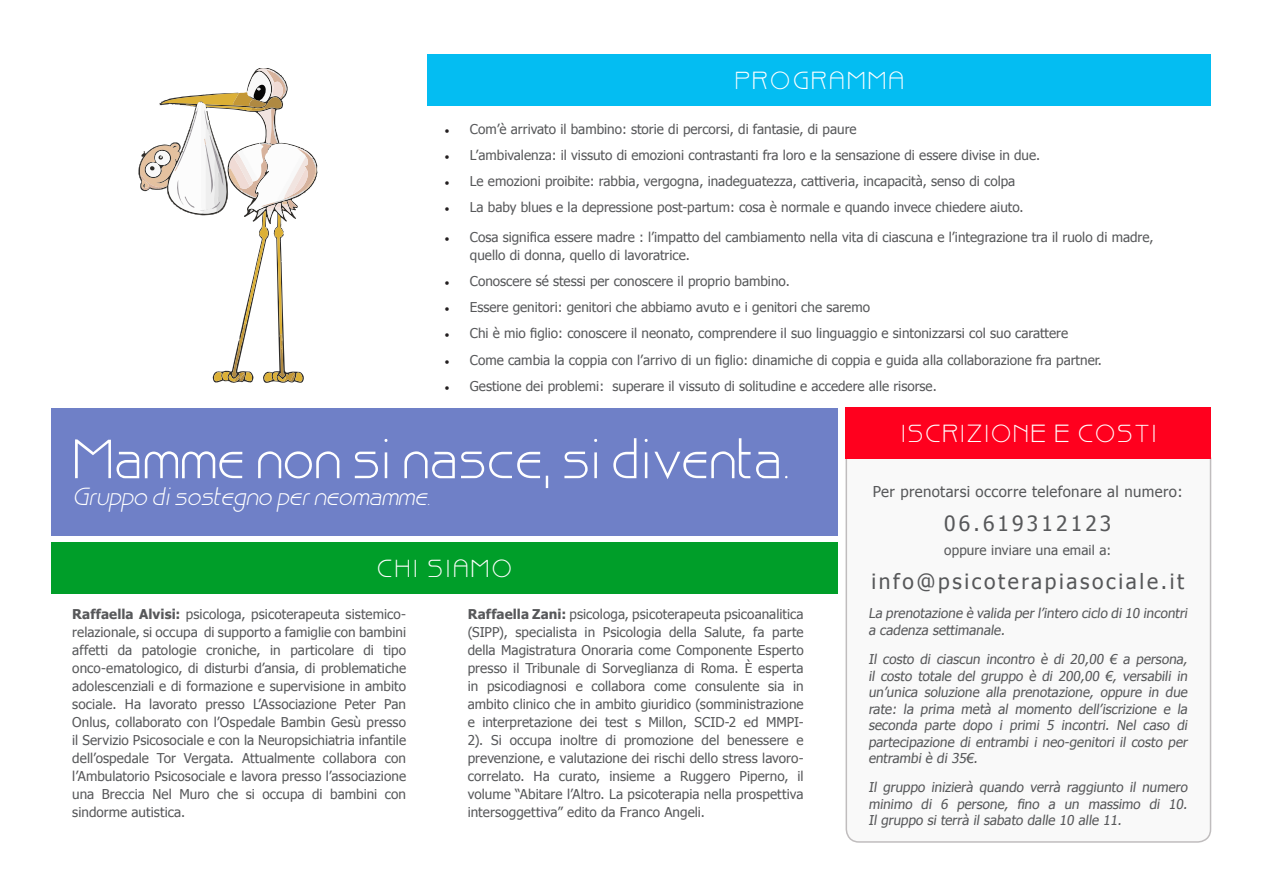
<style>
.page{position:relative;width:1263px;height:893px;background:#fff}
.page>*{position:absolute;margin:0;border:0;box-sizing:border-box;transform-origin:0 0}
.t1{font:54px "Bisque";color:#fff}
.t2{font:italic 24px "Bisque";color:#fff}
.t3{font:24px "Bisque";letter-spacing:.1em;color:#fff}
.t4{font:24px "Bisque";letter-spacing:.075em;color:#fff}
.t5{font:21px "Tahoma";letter-spacing:.125em;color:#57585a}
.t6{font:21px "Tahoma";letter-spacing:.15em;color:#57585a}
.t7{font:15px "Tahoma";letter-spacing:.025em;color:#57585a}
.t8{font:13.5px/18px "Tahoma";color:#57585a;text-align:justify}
.s1{font-family:"Minion Pro";color:#231f20}
.s2{font-weight:700}
</style>
<div class="page">
<svg style="left:845px;top:457px;width:367px;height:386px"></svg>
<div style="left:51px;top:408px;width:787px;height:128px;background:#6f80c7"></div>
<div style="left:427px;top:54px;width:784px;height:51px;background:#04bdf2"></div>
<div style="left:845px;top:408px;width:366px;height:51px;background:#ff001e"></div>
<div style="left:51px;top:542px;width:787px;height:51px;background:#009e29"></div>
<svg style="left:139px;top:68px;width:179px;height:315px"></svg>
<p class="t3" style="left:734px;top:68px;width:171px">PROGRAMMA</p>
<p class="t8" style="left:444px;top:119px;width:414px"><span class="s1">•</span> Com’è arrivato il bambino: storie di percorsi, di fantasie, di paure</p>
<p class="t8" style="left:444px;top:145px;width:597px"><span class="s1">•</span> L’ambivalenza: il vissuto di emozioni contrastanti fra loro e la sensazione di essere divise in due.</p>
<p class="t8" style="left:444px;top:171px;width:572px"><span class="s1">•</span> Le emozioni proibite: rabbia, vergogna, inadeguatezza, cattiveria, incapacità, senso di colpa</p>
<p class="t8" style="left:444px;top:198px;width:581px"><span class="s1">•</span> La baby blues e la depressione post-partum: cosa è normale e quando invece chiedere aiuto.</p>
<p class="t8" style="left:470px;top:227px;width:685px;text-indent:-26px"><span class="s1">•</span> Cosa significa essere madre : l’impatto del cambiamento nella vita di ciascuna e l’integrazione tra il ruolo di madre, quello di donna, quello di lavoratrice.</p>
<p class="t8" style="left:444px;top:271px;width:347px"><span class="s1">•</span> Conoscere sé stessi per conoscere il proprio bambino.</p>
<p class="t8" style="left:444px;top:297px;width:427px"><span class="s1">•</span> Essere genitori: genitori che abbiamo avuto e i genitori che saremo</p>
<p class="t8" style="left:444px;top:324px;width:625px"><span class="s1">•</span> Chi è mio figlio: conoscere il neonato, comprendere il suo linguaggio e sintonizzarsi col suo carattere</p>
<p class="t8" style="left:444px;top:350px;width:659px"><span class="s1">•</span> Come cambia la coppia con l’arrivo di un figlio: dinamiche di coppia e guida alla collaborazione fra partner.</p>
<p class="t8" style="left:444px;top:376px;width:494px"><span class="s1">•</span> Gestione dei problemi: superare il vissuto di solitudine e accedere alle risorse.</p>
<p class="t1" style="left:72px;top:430px;width:719px">Mamme non si nasce, si diventa.</p>
<p class="t2" style="left:72px;top:484px;width:365px">Gruppo disostegno perneomamme.</p>
<p class="t3" style="left:377px;top:555px;width:136px">CHI SIAMO</p>
<p class="t8" style="left:72px;top:605px;width:335px"><span class="s2">Raffaella Alvisi:</span> psicologa, psicoterapeuta sistemico&shy;relazionale, si occupa di supporto a famiglie con bambini affetti da patologie croniche, in particolare di tipo onco-ematologico, di disturbi d’ansia, di problematiche adolescenziali e di formazione e supervisione in ambito sociale. Ha lavorato presso L’Associazione Peter Pan Onlus, collaborato con l’Ospedale Bambin Gesù presso il Servizio Psicosociale e con la Neuropsichiatria infantile dell’ospedale Tor Vergata. Attualmente collabora con l’Ambulatorio Psicosociale e lavora presso l’associazione una Breccia Nel Muro che si occupa di bambini con sindorme autistica.</p>
<p class="t8" style="left:468px;top:605px;width:337px"><span class="s2">Raffaella Zani:</span> psicologa, psicoterapeuta psicoanalitica (SIPP), specialista in Psicologia della Salute, fa parte della Magistratura Onoraria come Componente Esperto presso il Tribunale di Sorveglianza di Roma. È esperta in psicodiagnosi e collabora come consulente sia in ambito clinico che in ambito giuridico (somministrazione e interpretazione dei test s Millon, SCID-2 ed MMPI-2). Si occupa inoltre di promozione del benessere e prevenzione, e valutazione dei rischi dello stress lavoro&shy;correlato. Ha curato, insieme a Ruggero Piperno, il volume “Abitare l’Altro. La psicoterapia nella prospettiva intersoggettiva” edito da Franco Angeli.</p>
<p class="t4" style="left:901px;top:421px;width:257px">ISCRIZIONE E COSTI</p>
<p class="t7" style="left:873px;top:481px;width:311px">Per prenotarsi occorre telefonare al numero:</p>
<p class="t6" style="left:944px;top:509px;width:169px">06.619312123</p>
<p class="t8" style="left:944px;top:541px;width:169px">oppure inviare una email a:</p>
<p class="t5" style="left:871px;top:567px;width:314px">info@psicoterapiasociale.it</p>
<p class="t8" style="left:868px;top:604px;width:323px;line-height:16.5px">La prenotazione è valida per l’intero ciclo di 10 incontri a cadenza settimanale.</p>
<p class="t8" style="left:868px;top:650px;width:323px;line-height:16.5px">Il costo di ciascun incontro è di 20,00 € a persona, il costo totale del gruppo è di 200,00 €, versabili in un’unica soluzione alla prenotazione, oppure in due rate: la prima metà al momento dell’iscrizione e la seconda parte dopo i primi 5 incontri. Nel caso di partecipazione di entrambi i neo-genitori il costo per entrambi è di 35€.</p>
<p class="t8" style="left:868px;top:778px;width:323px;line-height:16.5px">Il gruppo inizierà quando verrà raggiunto il numero minimo di 6 persone, fino a un massimo di 10.<br>Il gruppo si terrà il sabato dalle 10 alle 11.</p>
</div>
